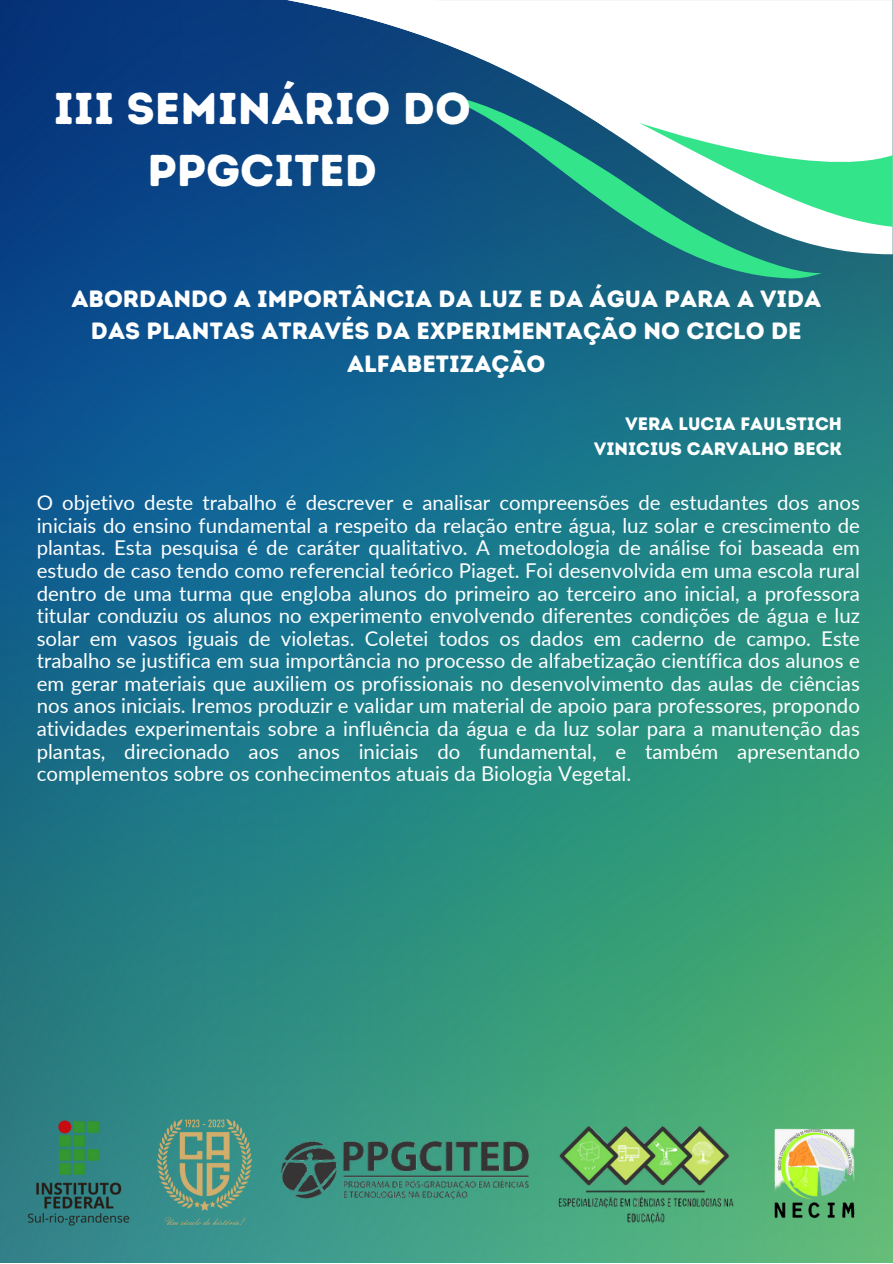
<style>
.page{position:relative;width:893px;height:1264px;background:#fff}
.page>*{position:absolute;margin:0;border:0;box-sizing:border-box;transform-origin:0 0}
.t1{font:44.55px/61.8px "Intro Rust Base";color:#fff;text-align:center}
.t2{font:23.55px/32.5px "Intro Rust Base";color:#fff;text-align:center}
.t3{font:20.4px/22.5px "Lato";color:#fff;text-align:justify}
.t4{font:18px "Intro Rust Base";color:#fff}
</style>
<div class="page">
<img style="left:0;top:0;width:892px;height:1262px">
<svg style="left:287px;top:0;width:605px;height:254px"></svg>
<svg style="left:439px;top:95px;width:382px;height:184px;fill:#135d81"></svg>
<svg style="left:638px;top:123px;width:254px;height:104px"></svg>
<svg style="left:287px;top:0;width:324px;height:131px"></svg>
<img style="left:21px;top:1115px;width:115px;height:115px">
<img style="left:157px;top:1119px;width:94px;height:105px">
<img style="left:281px;top:1141px;width:248px;height:61px">
<img style="left:552px;top:1126px;width:190px;height:99px">
<img style="left:762px;top:1118px;width:109px;height:110px">
<p class="t1" style="left:54px;top:77px;width:418px">III SEMINÁRIO DO<br>PPGCITED</p>
<p class="t2" style="left:71px;top:282px;width:751px">ABORDANDO A IMPORTÂNCIA DA LUZ E DA ÁGUA PARA A VIDA<br>DAS PLANTAS ATRAVÉS DA EXPERIMENTAÇÃO NO CICLO DE<br>ALFABETIZAÇÃO</p>
<p class="t4" style="left:625px;top:413px;width:218px">VERA LUCIA FAULSTICH</p>
<p class="t4" style="left:594px;top:437px;width:249px">VINICIUS CARVALHO BECK</p>
<p class="t3" style="left:37px;top:491px;width:824px">O objetivo deste trabalho é descrever e analisar compreensões de estudantes dos anos iniciais do ensino fundamental a respeito da relação entre água, luz solar e crescimento de plantas. Esta pesquisa é de caráter qualitativo. A metodologia de análise foi baseada em estudo de caso tendo como referencial teórico Piaget. Foi desenvolvida em uma escola rural dentro de uma turma que engloba alunos do primeiro ao terceiro ano inicial, a professora titular conduziu os alunos no experimento envolvendo diferentes condições de água e luz solar em vasos iguais de violetas. Coletei todos os dados em caderno de campo. Este trabalho se justifica em sua importância no processo de alfabetização científica dos alunos e em gerar materiais que auxiliem os profissionais no desenvolvimento das aulas de ciências nos anos iniciais. Iremos produzir e validar um material de apoio para professores, propondo atividades experimentais sobre a influência da água e da luz solar para a manutenção das plantas, direcionado aos anos iniciais do fundamental, e também apresentando complementos sobre os conhecimentos atuais da Biologia Vegetal.</p>
</div>
